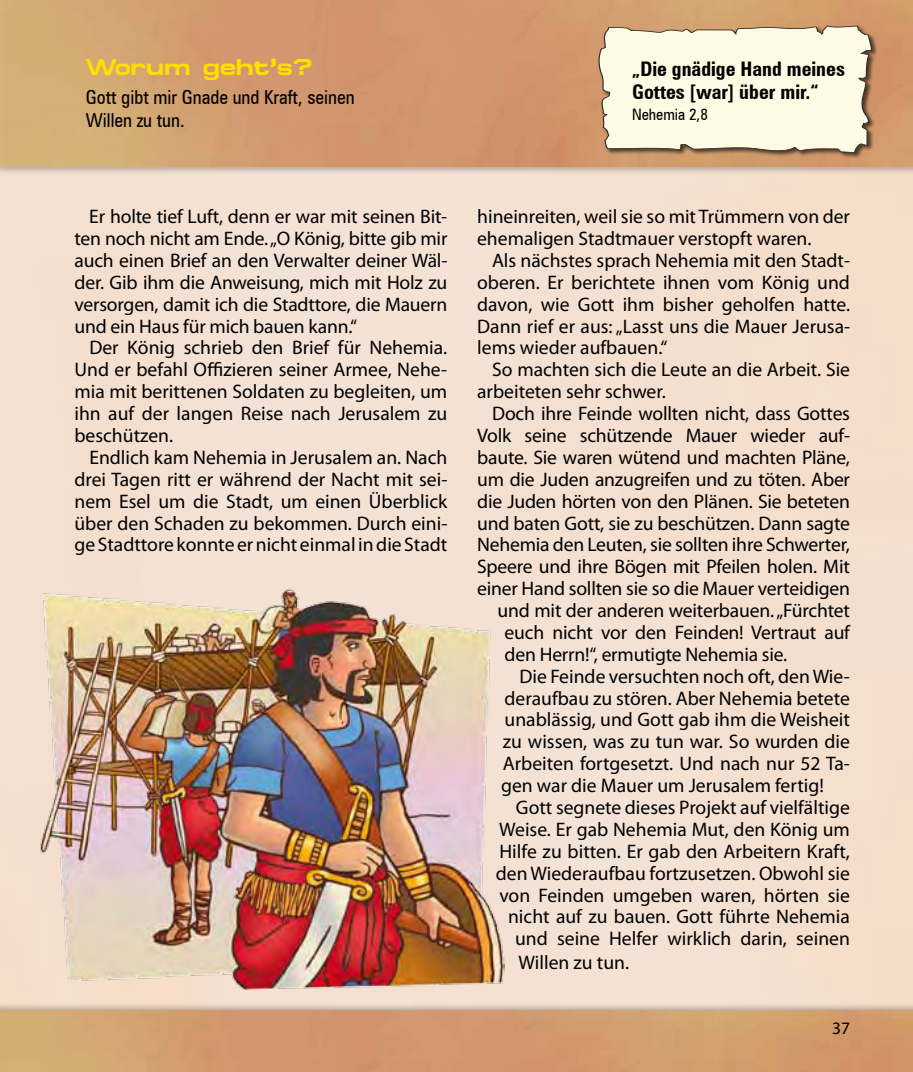
<style>
.page{position:relative;width:913px;height:1072px;background:#fff}
.page>*{position:absolute;margin:0;border:0;box-sizing:border-box;transform-origin:0 0}
.t1{font:700 22.75px "Micado";color:#ffde00}
.t2{font:700 condensed 20.12px/22.8px "Zurich BT";color:#000}
.t3{font:19.6px/21.9px "Myriad Pro";color:#000;text-align:justify}
.t4{font:condensed 19.25px/23.1px "Zurich BT";color:#000}
.t5{font:17.5px "Myriad Pro";color:#000}
.t6{font:condensed 15.75px "Zurich BT";color:#000}
</style>
<div class="page">
<div style="left:0;top:0;width:913px;height:174px;background:#000;opacity:.3"></div>
<img style="left:0;top:0;width:913px;height:167px">
<div style="left:0;top:1002px;width:913px;height:69px;background:#000;opacity:.3"></div>
<img style="left:0;top:1010px;width:913px;height:61px">
<div style="left:597px;top:25px;width:280px;height:134px;background:#000;opacity:.6"></div>
<svg style="left:598px;top:25px;width:274px;height:128px;background:#f2e9d1"></svg>
<img style="left:39px;top:587px;width:465px;height:402px">
<p class="t1" style="left:85px;top:54px;width:229px">Worum geht’s?</p>
<p class="t4" style="left:86px;top:85px;width:270px">Gott gibt mir Gnade und Kraft, seinen<br>Willen zu tun.</p>
<p class="t2" style="left:632px;top:57px;width:214px">„Die gnädige Hand meines<br>Gottes [war] über mir.“</p>
<p class="t6" style="left:632px;top:105px;width:77px">Nehemia 2,8</p>
<p class="t3" style="left:74px;top:205px;width:374px;text-indent:15px">Er holte tief Luft, denn er war mit seinen Bit&shy;ten noch nicht am Ende.„O König, bitte gib mir auch einen Brief an den Verwalter deiner Wäl&shy;der. Gib ihm die Anweisung, mich mit Holz zu versorgen, damit ich die Stadttore, die Mauern und ein Haus für mich bauen kann.“</p>
<p class="t3" style="left:74px;top:336px;width:374px;text-indent:15px">Der König schrieb den Brief für Nehemia.<br>Und er befahl Offizieren seiner Armee, Nehe&shy;mia mit berittenen Soldaten zu begleiten, um ihn auf der langen Reise nach Jerusalem zu beschützen.</p>
<p class="t3" style="left:74px;top:446px;width:374px;text-indent:15px">Endlich kam Nehemia in Jerusalem an. Nach drei Tagen ritt er während der Nacht mit sei&shy;nem Esel um die Stadt, um einen Überblick über den Schaden zu bekommen. Durch eini&shy;ge Stadttore konnte ernicht einmal indie Stadt</p>
<p class="t3" style="left:477px;top:205px;width:374px">hineinreiten, weil sie so mit Trümmern von der ehemaligen Stadtmauer verstopft waren.</p>
<p class="t3" style="left:477px;top:249px;width:374px;text-indent:15px">Als nächstes sprach Nehemia mit den Stadt&shy;oberen. Er berichtete ihnen vom König und davon, wie Gott ihm bisher geholfen hatte.<br>Dann rief er aus: „Lasst uns die Mauer Jerusa&shy;lems wieder aufbauen.“</p>
<p class="t3" style="left:477px;top:358px;width:374px;text-indent:15px">So machten sich die Leute an die Arbeit. Sie arbeiteten sehr schwer.</p>
<p class="t3" style="left:492px;top:402px;width:359px">Doch ihre Feinde wollten nicht, dass Gottes</p>
<p class="t3" style="left:477px;top:424px;width:374px">Volk seine schützende Mauer wieder auf-</p>
<p class="t3" style="left:477px;top:446px;width:374px">baute. Sie waren wütend und machten Pläne,</p>
<p class="t3" style="left:477px;top:468px;width:374px">um die Juden anzugreifen und zu töten. Aber</p>
<p class="t3" style="left:477px;top:490px;width:374px">die Juden hörten von den Plänen. Sie beteten</p>
<p class="t3" style="left:477px;top:511px;width:374px">und baten Gott, sie zu beschützen. Dann sagte</p>
<p class="t3" style="left:477px;top:533px;width:374px">Nehemia den Leuten, sie sollten ihre Schwerter,</p>
<p class="t3" style="left:477px;top:555px;width:374px">Speere und ihre Bögen mit Pfeilen holen. Mit</p>
<p class="t3" style="left:477px;top:577px;width:374px">einer Hand sollten sie so die Mauer verteidigen</p>
<p class="t3" style="left:498px;top:599px;width:354px">und mit der anderen weiterbauen.„Fürchtet</p>
<p class="t3" style="left:504px;top:621px;width:347px">euch nicht vor den Feinden! Vertraut auf</p>
<p class="t3" style="left:504px;top:643px;width:284px">den Herrn!“, ermutigte Nehemia sie.</p>
<p class="t3" style="left:519px;top:665px;width:332px">Die Feinde versuchten noch oft, denWie-</p>
<p class="t3" style="left:504px;top:686px;width:347px">deraufbau zu stören. Aber Nehemia betete</p>
<p class="t3" style="left:504px;top:708px;width:347px">unablässig, und Gott gab ihm die Weisheit</p>
<p class="t3" style="left:503px;top:730px;width:348px">zu wissen, was zu tun war. So wurden die</p>
<p class="t3" style="left:503px;top:752px;width:348px">Arbeiten fortgesetzt. Und nach nur 52 Ta-</p>
<p class="t3" style="left:501px;top:774px;width:324px">gen war die Mauer um Jerusalem fertig!</p>
<p class="t3" style="left:516px;top:796px;width:335px">Gott segnete dieses Projekt auf vielfältige</p>
<p class="t3" style="left:499px;top:818px;width:352px">Weise. Er gab Nehemia Mut, den König um</p>
<p class="t3" style="left:499px;top:840px;width:352px">Hilfe zu bitten. Er gab den Arbeitern Kraft,</p>
<p class="t3" style="left:496px;top:861px;width:356px">den Wiederaufbau fortzusetzen. Obwohl sie</p>
<p class="t3" style="left:499px;top:883px;width:352px">von Feinden umgeben waren, hörten sie</p>
<p class="t3" style="left:508px;top:905px;width:343px">nicht auf zu bauen. Gott führte Nehemia</p>
<p class="t3" style="left:515px;top:927px;width:336px">und seine Helfer wirklich darin, seinen</p>
<p class="t3" style="left:518px;top:951px;width:112px">Willen zu tun.</p>
<p class="t5" style="left:832px;top:1017px;width:19px">37</p>
</div>
